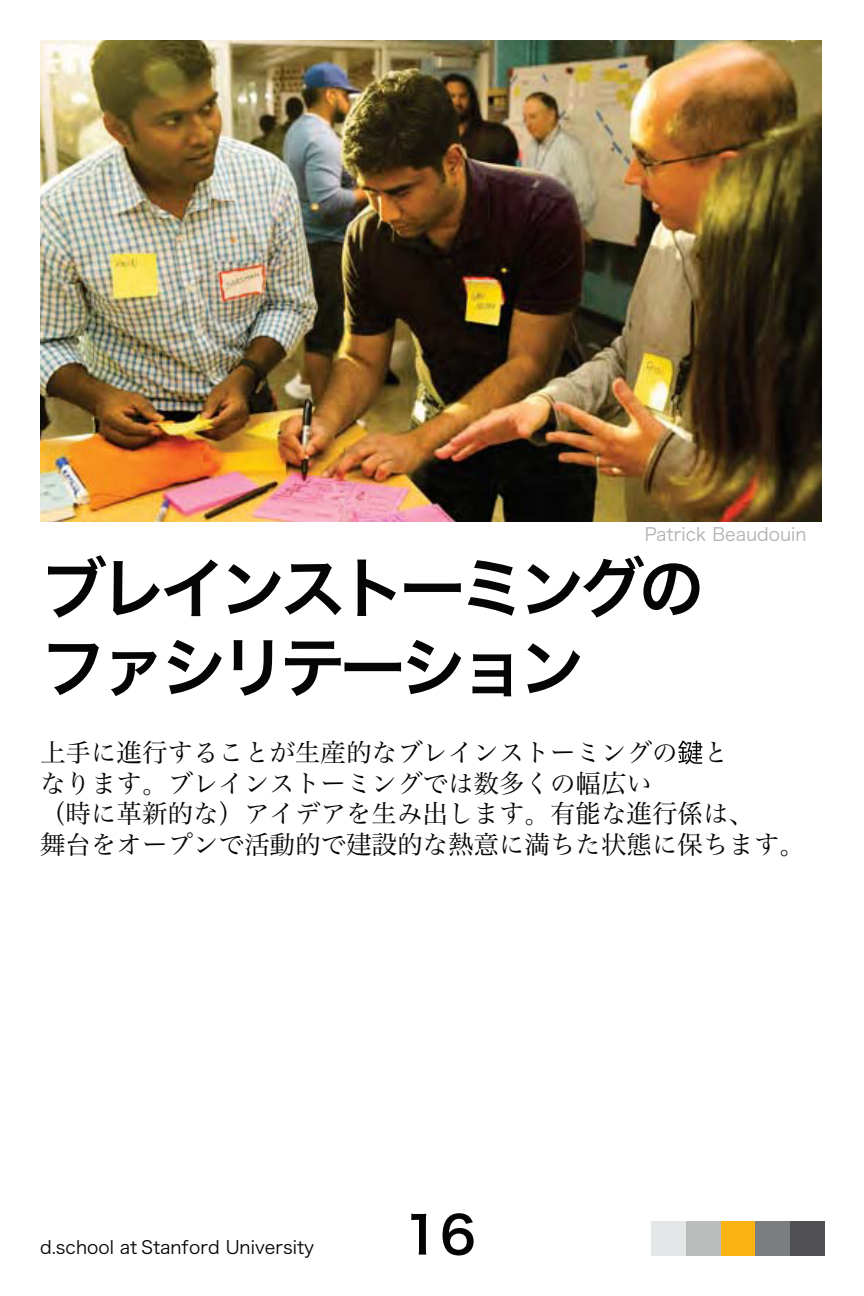
<style>
.page{position:relative;width:864px;height:1296px;background:#fff}
.page>*{position:absolute;margin:0;border:0;box-sizing:border-box;transform-origin:0 0}
.t1{font:66px/79.2px "Hiragino Sans W6";letter-spacing:-.095em;color:#060505}
.t2{font:51px "Hiragino Sans W6";color:#060505}
.t3{font:25.5px/30.6px "Hira Min Pro N W3";color:#060505}
.t4{font:18px "Hiragino Sans W3";color:#060505}
.t5{font:18px "Hiragino Sans W3";color:#b0b1b4}
</style>
<div class="page">
<svg style="left:678px;top:741px;width:24px;height:23px"></svg>
<img style="left:40px;top:40px;width:782px;height:481px">
<div style="left:651px;top:1221px;width:35px;height:35px;background:#e4e7e7"></div>
<div style="left:686px;top:1221px;width:35px;height:35px;background:#bbbdbd"></div>
<div style="left:721px;top:1221px;width:34px;height:35px;background:#fcb415"></div>
<div style="left:755px;top:1221px;width:35px;height:35px;background:#7b7e81"></div>
<div style="left:790px;top:1221px;width:35px;height:35px;background:#505054"></div>
<p class="t5" style="left:645px;top:518px;width:163px">Patrick Beaudouin</p>
<h1 class="t1" style="left:40px;top:546px;width:665px">ブレインストーミングのファシリテーション</h1>
<p class="t3" style="left:40px;top:735px;width:766px">上手に進行することが生産的なブレインストーミングの と<br>なります。ブレインストーミングでは数多くの幅広い<br>（時に革新的な）アイデアを生み出します。有能な進行係は、<br>舞台をオープンで活動的で建設的な熱意に満ちた状態に保ちます。</p>
<p class="t4" style="left:40px;top:1231px;width:276px">d.school at Stanford University</p>
<h2 class="t2" style="left:403px;top:1189px;width:74px">16</h2>
</div>
